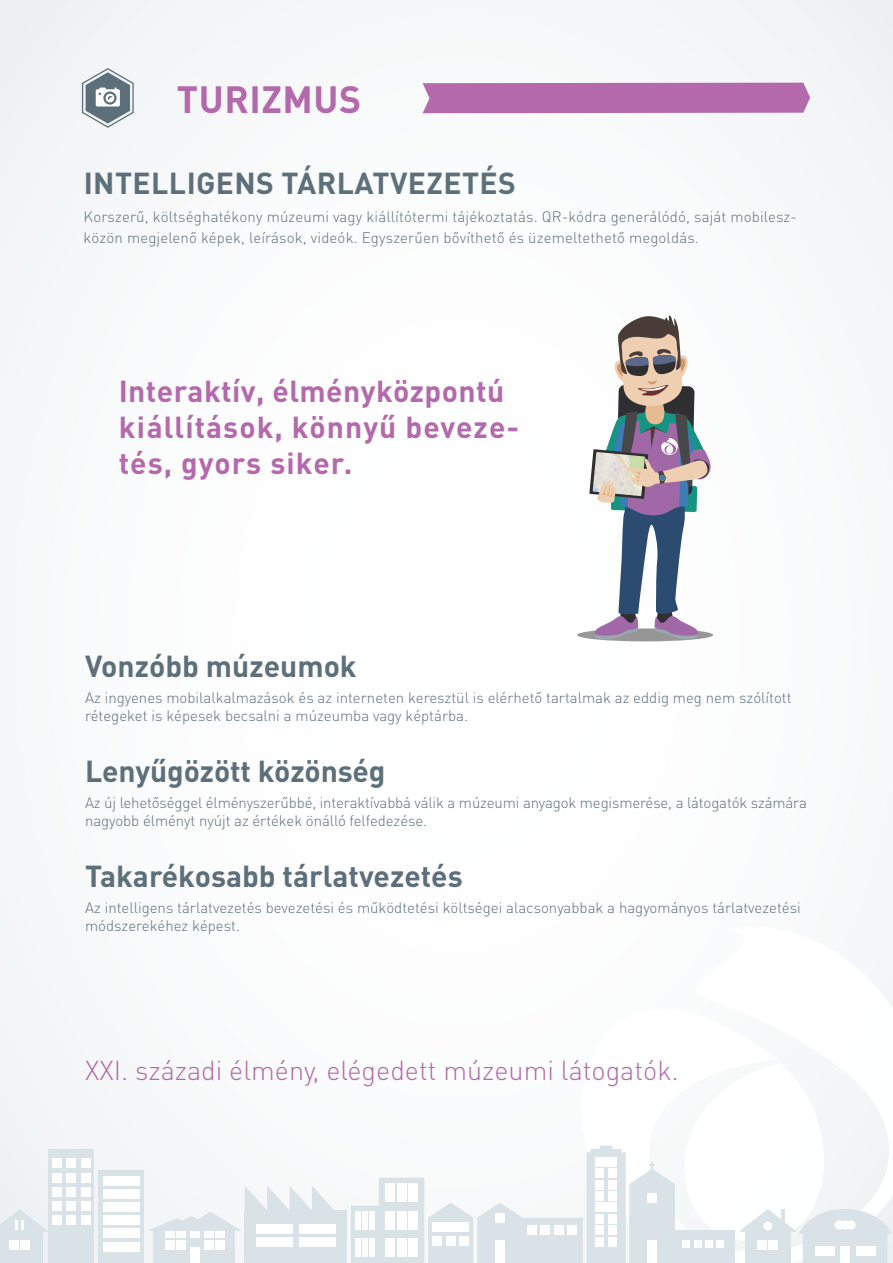
<style>
.page{position:relative;width:893px;height:1263px;background:#fafbfc}
.page>*{position:absolute;margin:0;border:0;box-sizing:border-box;transform-origin:0 0}
.t1{font:700 37.5px "DIN Pro";letter-spacing:.015em;color:#b369ab}
.t2{font:700 30px "DIN Pro";color:#5d6f7a}
.t3{font:700 30px/36px "DIN Pro";letter-spacing:.03em;color:#b369ab}
.t4{font:300 27px "DIN Pro";color:#b369ab}
.t5{font:300 15px/18px "DIN Pro";color:#5d6f7a}
</style>
<div class="page">
<div style="left:49px;top:1149px;width:45px;height:114px;background:#d8e2e7"></div>
<div style="left:53px;top:1159px;width:9px;height:9px;background:#fff"></div>
<div style="left:53px;top:1173px;width:9px;height:9px;background:#fff"></div>
<div style="left:53px;top:1187px;width:9px;height:9px;background:#fff"></div>
<div style="left:53px;top:1201px;width:9px;height:9px;background:#fff"></div>
<div style="left:53px;top:1215px;width:9px;height:9px;background:#fff"></div>
<div style="left:67px;top:1159px;width:9px;height:9px;background:#fff"></div>
<div style="left:67px;top:1173px;width:9px;height:9px;background:#fff"></div>
<div style="left:67px;top:1187px;width:9px;height:9px;background:#fff"></div>
<div style="left:67px;top:1201px;width:9px;height:9px;background:#fff"></div>
<div style="left:67px;top:1215px;width:9px;height:9px;background:#fff"></div>
<div style="left:81px;top:1159px;width:9px;height:9px;background:#fff"></div>
<div style="left:81px;top:1173px;width:9px;height:9px;background:#fff"></div>
<div style="left:81px;top:1187px;width:9px;height:9px;background:#fff"></div>
<div style="left:81px;top:1201px;width:9px;height:9px;background:#fff"></div>
<div style="left:81px;top:1215px;width:9px;height:9px;background:#fff"></div>
<div style="left:98px;top:1170px;width:46px;height:93px;background:#d8e2e7"></div>
<div style="left:103px;top:1176px;width:36px;height:9px;background:#fff"></div>
<div style="left:103px;top:1189px;width:36px;height:9px;background:#fff"></div>
<div style="left:103px;top:1202px;width:36px;height:9px;background:#fff"></div>
<div style="left:103px;top:1215px;width:36px;height:9px;background:#fff"></div>
<div style="left:103px;top:1229px;width:36px;height:9px;background:#fff"></div>
<div style="left:103px;top:1242px;width:36px;height:9px;background:#fff"></div>
<div style="left:245px;top:1210px;width:102px;height:53px;background:#d8e2e7"></div>
<div style="left:256px;top:1224px;width:37px;height:9px;background:#fff"></div>
<div style="left:299px;top:1224px;width:37px;height:9px;background:#fff"></div>
<div style="left:256px;top:1238px;width:37px;height:9px;background:#fff"></div>
<div style="left:299px;top:1238px;width:37px;height:9px;background:#fff"></div>
<div style="left:0;top:1228px;width:42px;height:35px;background:#d8e2e7"></div>
<div style="left:9px;top:1240px;width:9px;height:9px;background:#fff"></div>
<div style="left:21px;top:1240px;width:9px;height:9px;background:#fff"></div>
<svg style="left:0;top:1209px;width:49px;height:23px"></svg>
<div style="left:153px;top:1229px;width:82px;height:34px;background:#d8e2e7"></div>
<div style="left:165px;top:1240px;width:9px;height:9px;background:#fff"></div>
<div style="left:165px;top:1229px;width:9px;height:9px;background:#fff"></div>
<div style="left:204px;top:1240px;width:9px;height:9px;background:#fff"></div>
<div style="left:204px;top:1229px;width:9px;height:9px;background:#fff"></div>
<div style="left:190px;top:1229px;width:9px;height:9px;background:#fff"></div>
<div style="left:177px;top:1240px;width:9px;height:9px;background:#fff"></div>
<div style="left:177px;top:1229px;width:9px;height:9px;background:#fff"></div>
<div style="left:216px;top:1240px;width:9px;height:9px;background:#fff"></div>
<div style="left:216px;top:1229px;width:9px;height:9px;background:#fff"></div>
<div style="left:190px;top:1247px;width:10px;height:16px;background:#fff"></div>
<svg style="left:149px;top:1186px;width:185px;height:44px"></svg>
<svg style="left:351px;top:1146px;width:540px;height:117px"></svg>
<svg style="left:577px;top:628px;width:136px;height:13px"></svg>
<svg style="left:589px;top:315px;width:124px;height:325px"></svg>
<div style="left:423px;top:83px;width:387px;height:30px;background:#b369ab"></div>
<svg style="left:81px;top:68px;width:53px;height:60px"></svg>
<h1 class="t1" style="left:177px;top:74px;width:186px">Turizmus</h1>
<h2 class="t2" style="left:84px;top:163px;width:434px">Intelligens tárlatvezetés</h2>
<p class="t5" style="left:84px;top:205px;width:715px;line-height:21px">Korszerű, költséghatékony múzeumi vagy kiállítótermi tájékoztatás. QR-kódra generálódó, saját mobilesz&shy;közön megjelenő képek, leírások, videók. Egyszerűen bővíthető és üzemeltethető megoldás.</p>
<h2 class="t3" style="left:119px;top:372px;width:402px">Interaktív, élményközpontú kiállítások, könnyű beveze&shy;tés, gyors siker.</h2>
<h2 class="t2" style="left:85px;top:646px;width:273px">Vonzóbb múzeumok</h2>
<p class="t5" style="left:85px;top:688px;width:708px">Az ingyenes mobilalkalmazások és az interneten keresztül is elérhető tartalmak az eddig meg nem szólított rétegeket is képesek becsalni a múzeumba vagy képtárba.</p>
<h2 class="t2" style="left:85px;top:751px;width:302px">Lenyűgözött közönség</h2>
<p class="t5" style="left:85px;top:793px;width:723px">Az új lehetőséggel élményszerűbbé, interaktívabbá válik a múzeumi anyagok megismerése, a látogatók számára nagyobb élményt nyújt az értékek önálló felfedezése.</p>
<h2 class="t2" style="left:85px;top:856px;width:379px">Takarékosabb tárlatvezetés</h2>
<p class="t5" style="left:85px;top:898px;width:717px">Az intelligens tárlatvezetés bevezetési és működtetési költségei alacsonyabbak a hagyományos tárlatvezetési módszerekéhez képest.</p>
<h3 class="t4" style="left:85px;top:1052px;width:595px">XXI. századi élmény, elégedett múzeumi látogatók.</h3>
</div>
